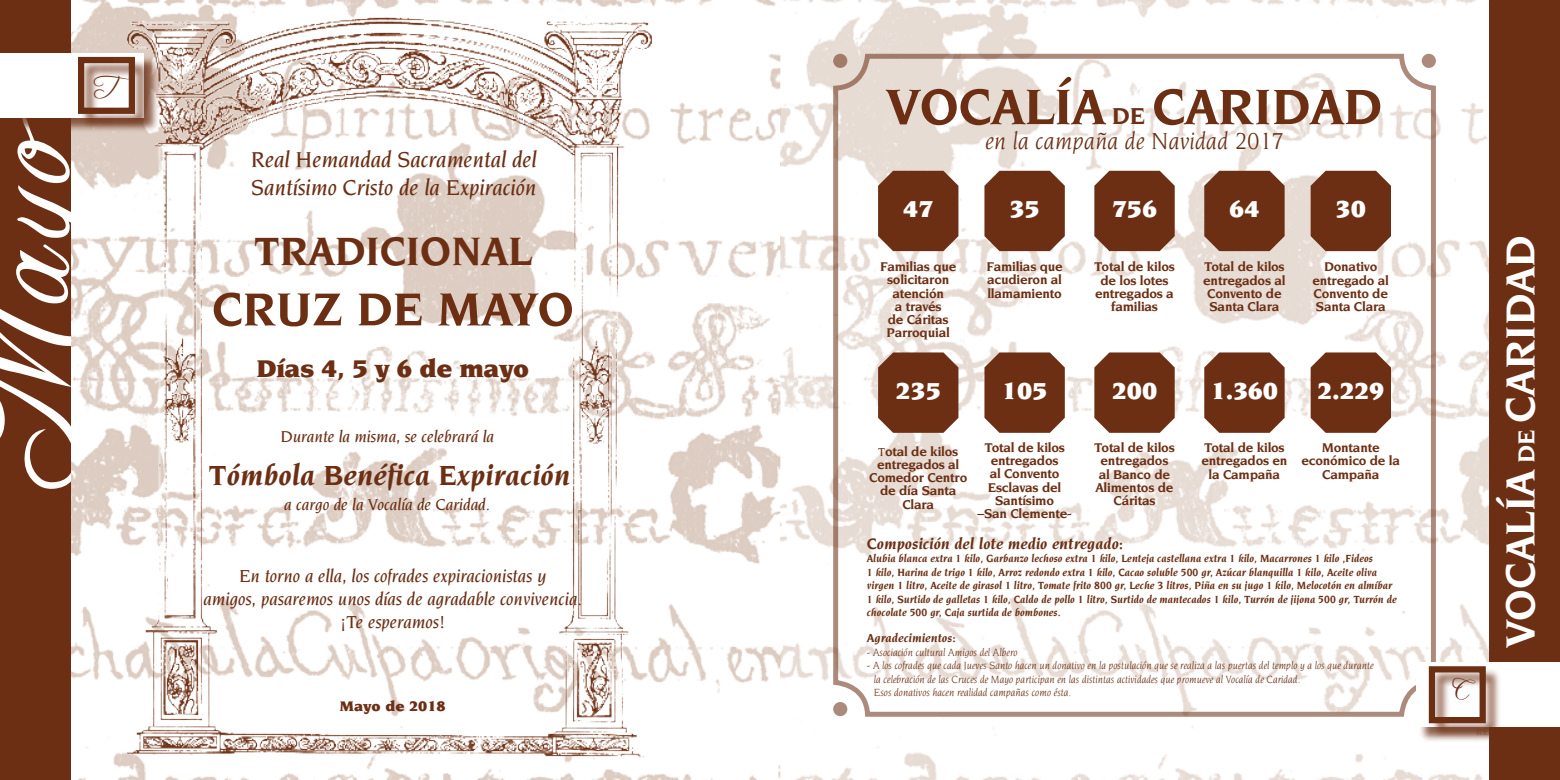
<style>
.page{position:relative;width:1560px;height:780px;background:#fff}
.page>*{position:absolute;margin:0;border:0;box-sizing:border-box;transform-origin:0 0}
.t1{font:148.62px "Freebooter Script";color:#fff}
.t2{font:italic 700 53.75px "Novarese";color:#6c2f14}
.t3{font:italic 700 50px "Novarese";color:#6c2f14}
.t4{font:italic 700 43.75px "Novarese";color:#fff}
.t5{font:italic 700 42.75px "Novarese";color:#6c2f14}
.t6{font:italic 700 30px "Novarese";color:#6c2f14}
.t7{font:900 26.25px "Novarese";letter-spacing:-.02em;color:#6c2f14}
.t8{font:26px "Freebooter Script";color:#6c2f14}
.t9{font:900 25px "Novarese";color:#fff}
.t10{font:italic 25px "Novarese";color:#6c2f14}
.t11{font:italic 500 23.38px/28px "Novarese";color:#6c2f14}
.t12{font:italic 500 18.88px/22.6px "Novarese";color:#6c2f14;text-align:center}
.t13{font:italic 500 17.12px "Novarese";color:#6c2f14}
.t14{font:italic 700 16.25px "Novarese";color:#6c2f14}
.t15{font:900 15px "Novarese";color:#6c2f14}
.t16{font:700 13.75px/13.1px "Novarese";letter-spacing:-.02em;color:#6c2f14;text-align:center}
.t17{font:italic 700 12.5px "Novarese";color:#6c2f14}
.t18{font:italic 700 11.25px/13.5px "Novarese";color:#6c2f14;scale:.94 1}
.t19{font:italic 11.25px/13.5px "Novarese";color:#6c2f14;scale:.94 1}
.s1{font-size:25px}
.s2{font-weight:500;font-size:12.5px}
</style>
<div class="page">
<img style="left:71px;top:0;width:1417px;height:780px">
<div style="left:0;top:0;width:71px;height:780px;background:#6c2f14"></div>
<div style="left:0;top:55px;width:159px;height:78px;background:#6c2f14;opacity:.75"></div>
<div style="left:0;top:53px;width:144px;height:64px;background:#fff"></div>
<div style="left:80px;top:59px;width:70px;height:70px;background:#6c2f14;opacity:.75"></div>
<div style="left:78px;top:57px;width:57px;height:57px;border:6px solid #6c2f14"></div>
<div style="left:1488px;top:0;width:71px;height:780px;background:#6c2f14"></div>
<div style="left:833px;top:54px;width:602px;height:662px;border:5px solid #6c2f14;border-radius:32px"></div>
<img style="left:114px;top:14px;width:552px;height:750px">
<svg style="left:878px;top:171px;width:80px;height:80px;background:#753c22"></svg>
<svg style="left:984px;top:171px;width:80px;height:80px;background:#763d23"></svg>
<svg style="left:1094px;top:171px;width:80px;height:80px;background:#753c23"></svg>
<svg style="left:1204px;top:171px;width:80px;height:80px;background:#753b22"></svg>
<svg style="left:1310px;top:171px;width:80px;height:80px;background:#753c23"></svg>
<svg style="left:878px;top:352px;width:80px;height:81px;background:#763e25"></svg>
<svg style="left:984px;top:352px;width:80px;height:81px;background:#773f26"></svg>
<svg style="left:1094px;top:352px;width:80px;height:81px;background:#773f26"></svg>
<svg style="left:1204px;top:352px;width:80px;height:81px;background:#773f26"></svg>
<svg style="left:1310px;top:352px;width:80px;height:81px;background:#773f26"></svg>
<div style="left:833px;top:54px;width:14px;height:14px;background:#a27b69;border-radius:50%"></div>
<div style="left:833px;top:702px;width:14px;height:14px;background:#ad8b7c;border-radius:50%"></div>
<svg style="left:1421px;top:54px;width:14px;height:14px"></svg>
<div style="left:1418px;top:664px;width:141px;height:78px;background:#6c2f14;opacity:.75"></div>
<div style="left:1416px;top:662px;width:143px;height:64px;background:#fff"></div>
<div style="left:1430px;top:668px;width:70px;height:70px;background:#6c2f14;opacity:.75"></div>
<div style="left:1428px;top:666px;width:57px;height:57px;border:6px solid #6c2f14"></div>
<h3 class="t8" style="left:97px;top:70px;width:38px">T</h3>
<h1 class="t1" style="left:-70px;top:492px;width:416px;rotate:-90deg">Mayo</h1>
<h3 class="t11" style="left:251px;top:145px;width:287px">Real Hemandad Sacramental del<br>Santísimo Cristo de la Expiración</h3>
<h3 class="t5" style="left:254px;top:227px;width:279px">TRADICIONAL</h3>
<h3 class="t3" style="left:212px;top:281px;width:363px">CRUZ DE MAYO</h3>
<h3 class="t7" style="left:256px;top:354px;width:274px">Días 4, 5 y 6 de mayo</h3>
<p class="t13" style="left:280px;top:427px;width:215px">Durante la misma, se celebrará la</p>
<h3 class="t6" style="left:208px;top:458px;width:363px">Tómbola Benéfica Expiración</h3>
<p class="t13" style="left:284px;top:495px;width:207px">a cargo de la Vocalía de Caridad.</p>
<h3 class="t12" style="left:203px;top:565px;width:380px">En torno a ella, los cofrades expiracionistas y<br>amigos, pasaremos unos días de agradable convivencia. ¡Te esperamos!</h3>
<p class="t15" style="left:340px;top:697px;width:107px">Mayo de 2018</p>
<h2 class="t2" style="left:886px;top:76px;width:496px">VOCALÍA <span class="s1">DE</span> CARIDAD</h2>
<h3 class="t10" style="left:985px;top:127px;width:300px">en la campaña de Navidad 2017</h3>
<h3 class="t9" style="left:902px;top:195px;width:32px">47</h3>
<h3 class="t9" style="left:1009px;top:195px;width:32px">35</h3>
<h3 class="t9" style="left:1111px;top:195px;width:47px">756</h3>
<h3 class="t9" style="left:1228px;top:195px;width:32px">64</h3>
<h3 class="t9" style="left:1335px;top:195px;width:32px">30</h3>
<p class="t16" style="left:879px;top:260px;width:78px">Familias que solicitaron atención<br>a través<br>de Cáritas<br>Parroquial</p>
<p class="t16" style="left:986px;top:260px;width:78px;text-align:justify">Familias que acudieron al llamamiento</p>
<p class="t16" style="left:1094px;top:260px;width:82px">Total de kilos de los lotes entregados a familias</p>
<p class="t16" style="left:1203px;top:260px;width:84px">Total de kilos entregados al<br>Convento de<br>Santa Clara</p>
<p class="t16" style="left:1312px;top:260px;width:78px">Donativo entregado al<br>Convento de<br>Santa Clara</p>
<h3 class="t9" style="left:895px;top:376px;width:47px">235</h3>
<h3 class="t9" style="left:1001px;top:376px;width:47px">105</h3>
<h3 class="t9" style="left:1111px;top:376px;width:47px">200</h3>
<h3 class="t9" style="left:1210px;top:376px;width:69px">1.360</h3>
<h3 class="t9" style="left:1316px;top:376px;width:69px">2.229</h3>
<p class="t16" style="left:869px;top:445px;width:100px"><span class="s2">T</span>otal de kilos entregados al<br>Comedor Centro de día Santa<br>Clara</p>
<p class="t16" style="left:977px;top:441px;width:96px">Total de kilos entregados<br>al Convento<br>Esclavas del<br>Santísimo<br>–San Clemente-</p>
<p class="t16" style="left:1094px;top:441px;width:82px">Total de kilos entregados al Banco de<br>Alimentos de<br>Cáritas</p>
<p class="t16" style="left:1201px;top:441px;width:88px">Total de kilos entregados en la Campaña</p>
<p class="t16" style="left:1301px;top:441px;width:100px">Montante económico de la<br>Campaña</p>
<p class="t14" style="left:866px;top:534px;width:258px">Composición del lote medio entregado:</p>
<p class="t18" style="left:866px;top:551px;width:565px">Alubia blanca extra 1 kilo, Garbanzo lechoso extra 1 kilo, Lenteja castellana extra 1 kilo, Macarrones 1 kilo ,Fideos<br>1 kilo, Harina de trigo 1 kilo, Arroz redondo extra 1 kilo, Cacao soluble 500 gr, Azúcar blanquilla 1 kilo, Aceite oliva virgen 1 litro, Aceite de girasol 1 litro, Tomate frito 800 gr, Leche 3 litros, Piña en su jugo 1 kilo, Melocotón en almíbar 1 kilo, Surtido de galletas 1 kilo, Caldo de pollo 1 litro, Surtido de mantecados 1 kilo, Turrón de jijona 500 gr, Turrón de chocolate 500 gr, Caja surtida de bombones.</p>
<p class="t17" style="left:866px;top:631px;width:90px">Agradecimientos:</p>
<p class="t19" style="left:866px;top:645px;width:162px">- Asociación cultural Amigos del Albero</p>
<p class="t19" style="left:873px;top:659px;width:533px;text-indent:-7px">- A los cofrades que cada Jueves Santo hacen un donativo en la postulación que se realiza a las puertas del templo y a los que durante la celebración de las Cruces de Mayo participan en las distintas actividades que promueve al Vocalía de Caridad.<br>Esos donativos hacen realidad campañas como ésta.</p>
<h3 class="t8" style="left:1451px;top:674px;width:20px">C</h3>
<h3 class="t4" style="left:1495px;top:647px;width:413px;rotate:-90deg">VOCALÍA <span class="s1">DE</span> CARIDAD</h3>
</div>
